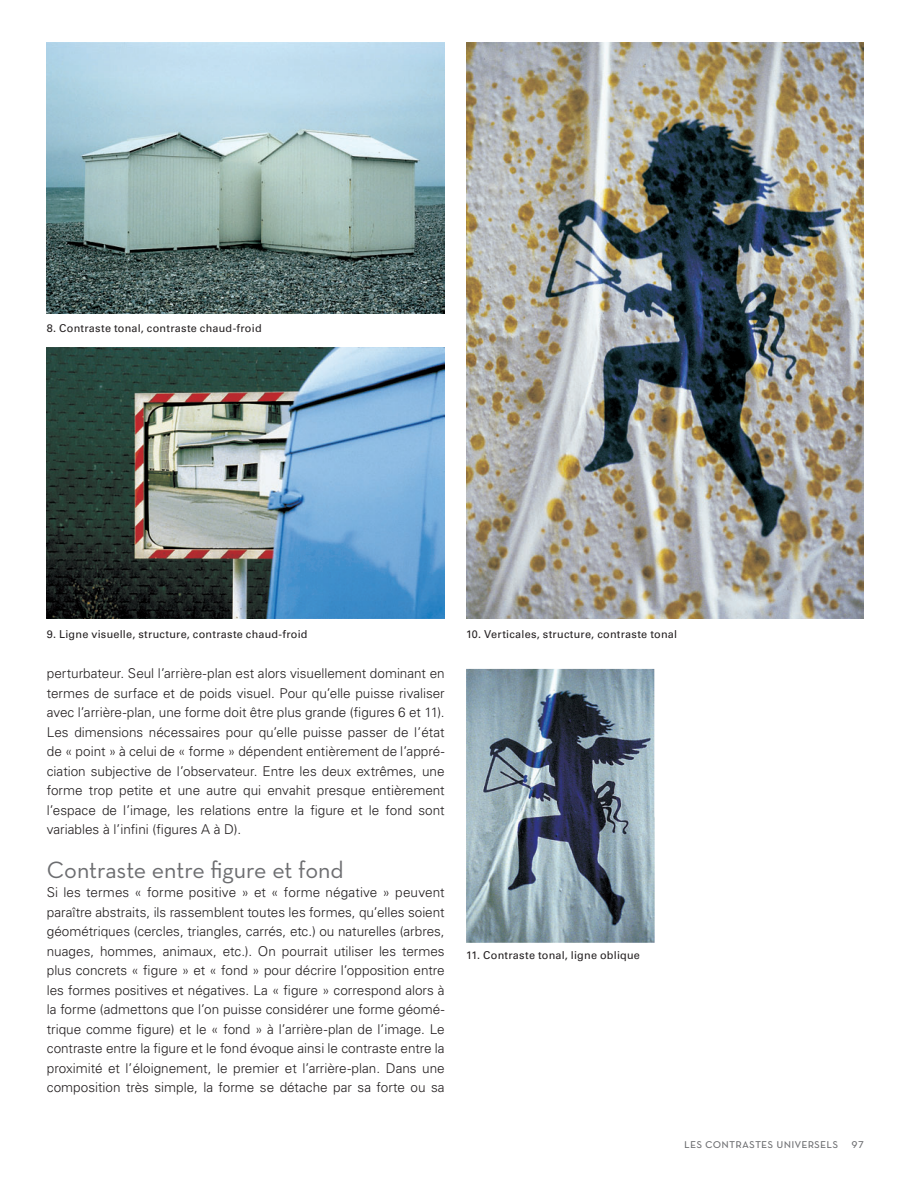
<style>
.page{position:relative;width:908px;height:1194px;background:#fff}
.page>*{position:absolute;margin:0;border:0;box-sizing:border-box;transform-origin:0 0}
.t1{font:24px "Neutra Text";letter-spacing:-.005em;color:#6c6d70}
.t2{font:300 13.5px/19.5px "Univers LT Std";color:#231f20;text-align:justify}
.t3{font:13.5px "Neutra Text Book SC";letter-spacing:.01em;color:#6c6d70}
.t4{font:10.8px "Univers LT Std";letter-spacing:.02em;color:#231f20}
</style>
<div class="page">
<img style="left:47px;top:42px;width:397px;height:271px">
<img style="left:47px;top:347px;width:397px;height:271px">
<img style="left:466px;top:42px;width:397px;height:576px">
<img style="left:466px;top:669px;width:188px;height:273px">
<p class="t4" style="left:47px;top:322px;width:216px">8. Contraste tonal, contraste chaud-froid</p>
<p class="t4" style="left:47px;top:627px;width:262px">9. Ligne visuelle, structure, contraste chaud-froid</p>
<p class="t4" style="left:466px;top:627px;width:212px">10. Verticales, structure, contraste tonal</p>
<p class="t2" style="left:47px;top:663px;width:399px">perturbateur. Seul l’arrière-plan est alors visuellement dominant en termes de surface et de poids visuel. Pour qu’elle puisse rivaliser avec l’arrière-plan, une forme doit être plus grande (figures 6 et 11).<br>Les dimensions nécessaires pour qu’elle puisse passer de l’état de « point » à celui de « forme » dépendent entièrement de l’appré&shy;ciation subjective de l’observateur. Entre les deux extrêmes, une forme trop petite et une autre qui envahit presque entièrement l’espace de l’image, les relations entre la figure et le fond sont variables à l’infini (figures A à D).</p>
<h1 class="t1" style="left:47px;top:855px;width:298px">Contraste entre figure et fond</h1>
<p class="t2" style="left:47px;top:882px;width:399px">Si les termes « forme positive » et « forme négative » peuvent paraître abstraits, ils rassemblent toutes les formes, qu’elles soient géométriques (cercles, triangles, carrés, etc.) ou naturelles (arbres, nuages, hommes, animaux, etc.). On pourrait utiliser les termes plus concrets « figure » et « fond » pour décrire l’opposition entre les formes positives et négatives. La « figure » correspond alors à la forme (admettons que l’on puisse considérer une forme géomé&shy;trique comme figure) et le « fond » à l’arrière-plan de l’image. Le contraste entre la figure et le fond évoque ainsi le contraste entre la proximité et l’éloignement, le premier et l’arrière-plan. Dans une composition très simple, la forme se détache par sa forte ou sa</p>
<p class="t4" style="left:466px;top:949px;width:175px">11. Contraste tonal, ligne oblique</p>
<p class="t3" style="left:684px;top:1135px;width:181px">les contrastes universels 97</p>
</div>
